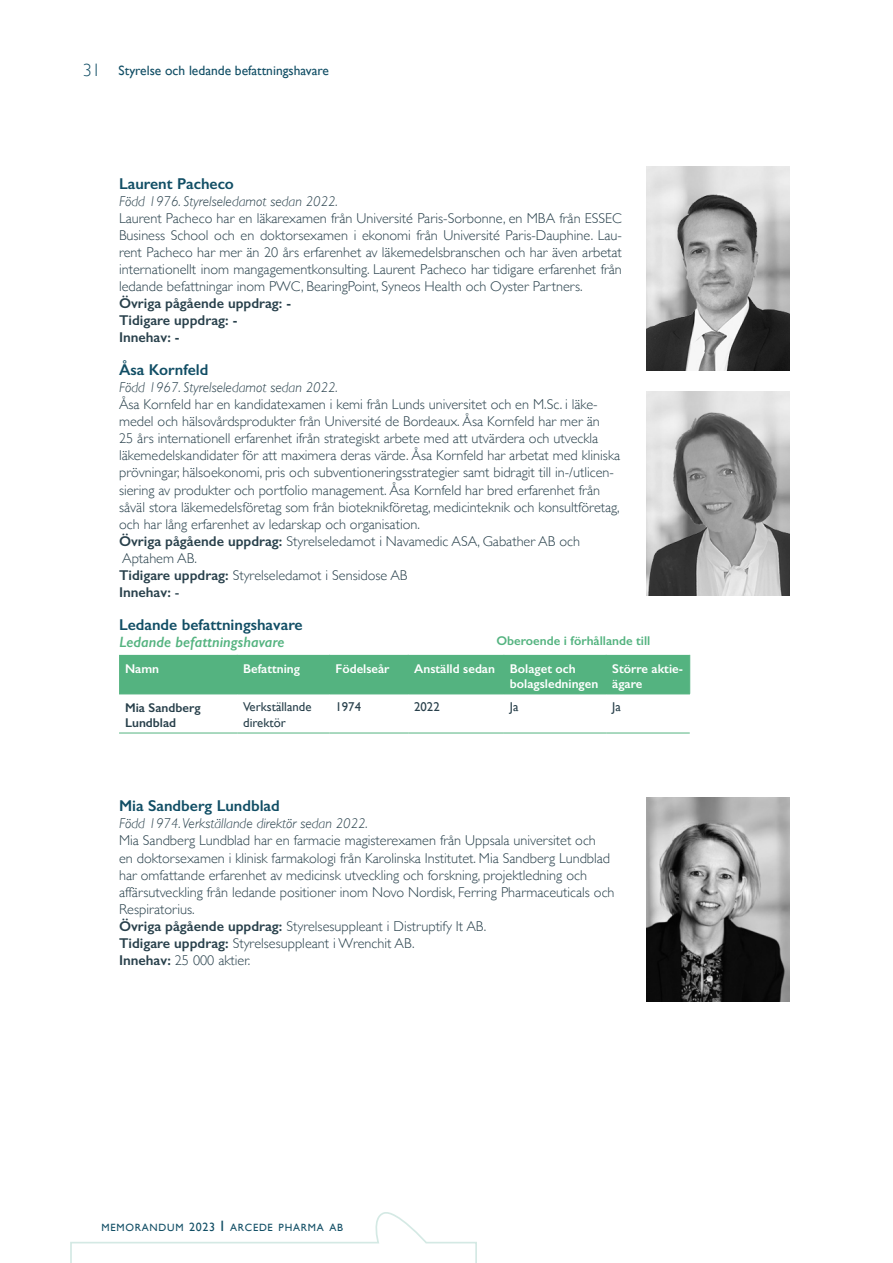
<style>
.page{position:relative;width:893px;height:1263px;background:#fff}
.page>*{position:absolute;margin:0;border:0;box-sizing:border-box;transform-origin:0 0}
.t1{font:300 18px "Gill Sans";color:#114e65}
.t2{font:600 15.75px "Gill Sans";color:#114e65}
.t3{font:italic 600 15px "Gill Sans";color:#54b380}
.t4{font:300 14.25px/17.1px "Gill Sans";color:#28404b}
.t5{font:italic 300 14.25px "Gill Sans";color:#28404b}
.t6{font:600 14.25px/17.1px "Gill Sans";color:#28404b}
.t7{font:13.5px "Gill Sans";color:#114e65}
.t8{font:600 12.75px/15.3px "Gill Sans";color:#fff}
.t9{font:12.75px/15.3px "Gill Sans";color:#28404b}
.t10{font:600 12.75px "Gill Sans";color:#54b380}
.t11{font:600 12.75px/15.3px "Gill Sans";color:#28404b}
.t12{font:10.5px "Gill Sans";letter-spacing:.07em;color:#114e65}
.s1{font-weight:600}
.s2{font-weight:400}
.s3{font-size:12px}
.s4{font-size:15px}
</style>
<div class="page">
<svg style="left:70px;top:1212px;width:407px;height:51px"></svg>
<div style="left:119px;top:655px;width:570px;height:39px;background:#54b380"></div>
<hr style="left:689px;top:655px;width:1px;height:39px;background:#54b380">
<hr style="left:119px;top:694px;width:118px;height:1px;background:#54b380">
<hr style="left:237px;top:694px;width:93px;height:1px;background:#54b380">
<hr style="left:330px;top:694px;width:78px;height:1px;background:#54b380">
<hr style="left:408px;top:694px;width:96px;height:1px;background:#54b380">
<hr style="left:504px;top:694px;width:102px;height:1px;background:#54b380">
<hr style="left:606px;top:694px;width:84px;height:1px;background:#54b380">
<hr style="left:119px;top:733px;width:118px;height:1px;background:#54b380">
<hr style="left:237px;top:733px;width:93px;height:1px;background:#54b380">
<hr style="left:330px;top:733px;width:78px;height:1px;background:#54b380">
<hr style="left:408px;top:733px;width:96px;height:1px;background:#54b380">
<hr style="left:504px;top:733px;width:102px;height:1px;background:#54b380">
<hr style="left:606px;top:733px;width:84px;height:1px;background:#54b380">
<hr style="left:237px;top:655px;width:1px;height:39px;background:#54b380">
<hr style="left:329px;top:655px;width:1px;height:39px;background:#54b380">
<hr style="left:408px;top:655px;width:1px;height:39px;background:#54b380">
<hr style="left:504px;top:655px;width:1px;height:39px;background:#54b380">
<hr style="left:606px;top:655px;width:1px;height:39px;background:#54b380">
<img style="left:647px;top:391px;width:143px;height:204px">
<img style="left:647px;top:797px;width:143px;height:204px">
<img style="left:647px;top:166px;width:143px;height:205px">
<p class="t1" style="left:83px;top:55px;width:20px">31</p>
<p class="t7" style="left:119px;top:63px;width:212px">Styrelse och ledande befattningshavare</p>
<p class="t2" style="left:119px;top:174px;width:116px">Laurent Pacheco</p>
<p class="t5" style="left:119px;top:193px;width:220px">Född 1976. Styrelseledamot sedan 2022.</p>
<p class="t4" style="left:119px;top:209px;width:504px;text-align:justify">Laurent Pacheco har en läkarexamen från Université Paris-Sorbonne, en MBA från ESSEC Business School och en doktorsexamen i ekonomi från Université Paris-Dauphine. Lau&shy;rent Pacheco har mer än 20 års erfarenhet av läkemedelsbranschen och har även arbetat internationellt inom mangagementkonsulting. Laurent Pacheco har tidigare erfarenhet från ledande befattningar inom PWC, BearingPoint, Syneos Health och Oyster Partners.</p>
<p class="t6" style="left:119px;top:295px;width:174px">Övriga pågående uppdrag: -<br>Tidigare uppdrag: -<br>Innehav: -</p>
<p class="t2" style="left:119px;top:360px;width:91px">Åsa Kornfeld</p>
<p class="t5" style="left:119px;top:379px;width:220px">Född 1967. Styrelseledamot sedan 2022.</p>
<p class="t4" style="left:119px;top:395px;width:503px">Åsa Kornfeld har en kandidatexamen i kemi från Lunds universitet och en M.Sc. i läke&shy;medel och hälsovårdsprodukter från Université de Bordeaux. Åsa Kornfeld har mer än<br>25 års internationell erfarenhet ifrån strategiskt arbete med att utvärdera och utveckla läkemedelskandidater för att maximera deras värde. Åsa Kornfeld har arbetat med kliniska prövningar, hälsoekonomi, pris och subventioneringsstrategier samt bidragit till in-/utlicen&shy;siering av produkter och portfolio management. Åsa Kornfeld har bred erfarenhet från såväl stora läkemedelsföretag som från bioteknikföretag, medicinteknik och konsultföretag, och har lång erfarenhet av ledarskap och organisation.<br><span class="s1">Övriga pågående uppdrag:</span> Styrelseledamot i Navamedic ASA, Gabather AB och Aptahem AB.<br><span class="s1">Tidigare uppdrag:</span> Styrelseledamot i Sensidose AB<br><span class="s1">Innehav:</span> <span class="s2">-</span></p>
<p class="t2" style="left:119px;top:615px;width:185px">Ledande befattningshavare</p>
<p class="t3" style="left:119px;top:632px;width:167px">Ledande befattningshavare</p>
<p class="t10" style="left:496px;top:633px;width:155px">Oberoende i förhållande till</p>
<p class="t8" style="left:125px;top:660px;width:36px">Namn</p>
<p class="t8" style="left:243px;top:660px;width:58px">Befattning</p>
<p class="t8" style="left:336px;top:660px;width:56px">Födelseår</p>
<p class="t8" style="left:510px;top:660px;width:90px;text-indent:-96px">Anställd sedan Bolaget och bolagsledningen</p>
<p class="t8" style="left:612px;top:660px;width:72px">Större aktie&shy;ägare</p>
<p class="t11" style="left:125px;top:700px;width:77px">Mia Sandberg<br>Lundblad</p>
<p class="t9" style="left:243px;top:699px;width:70px">Verkställande direktör</p>
<p class="t9" style="left:336px;top:699px;width:27px">1974</p>
<p class="t9" style="left:414px;top:699px;width:27px">2022</p>
<p class="t9" style="left:510px;top:699px;width:10px">Ja</p>
<p class="t9" style="left:612px;top:699px;width:10px">Ja</p>
<p class="t2" style="left:119px;top:796px;width:162px">Mia Sandberg Lundblad</p>
<p class="t5" style="left:119px;top:815px;width:250px">Född 1974. Verkställande direktör sedan 2022.</p>
<p class="t4" style="left:119px;top:831px;width:497px">Mia Sandberg Lundblad har en farmacie magisterexamen från Uppsala universitet och<br>en doktorsexamen i klinisk farmakologi från Karolinska Institutet. Mia Sandberg Lundblad har omfattande erfarenhet av medicinsk utveckling och forskning, projektledning och affärsutveckling från ledande positioner inom Novo Nordisk, Ferring Pharmaceuticals och Respiratorius.<br><span class="s1">Övriga pågående uppdrag:</span> Styrelsesuppleant i Distruptify It AB.<br><span class="s1">Tidigare uppdrag:</span> Styrelsesuppleant i Wrenchit AB.<br><span class="s1">Innehav:</span> 25 000 aktier.</p>
<p class="t12" style="left:101px;top:1221px;width:243px">MEMORANDUM <span class="s3">2023</span> <span class="s4">I</span> ARCEDE PHARMA AB</p>
</div>
